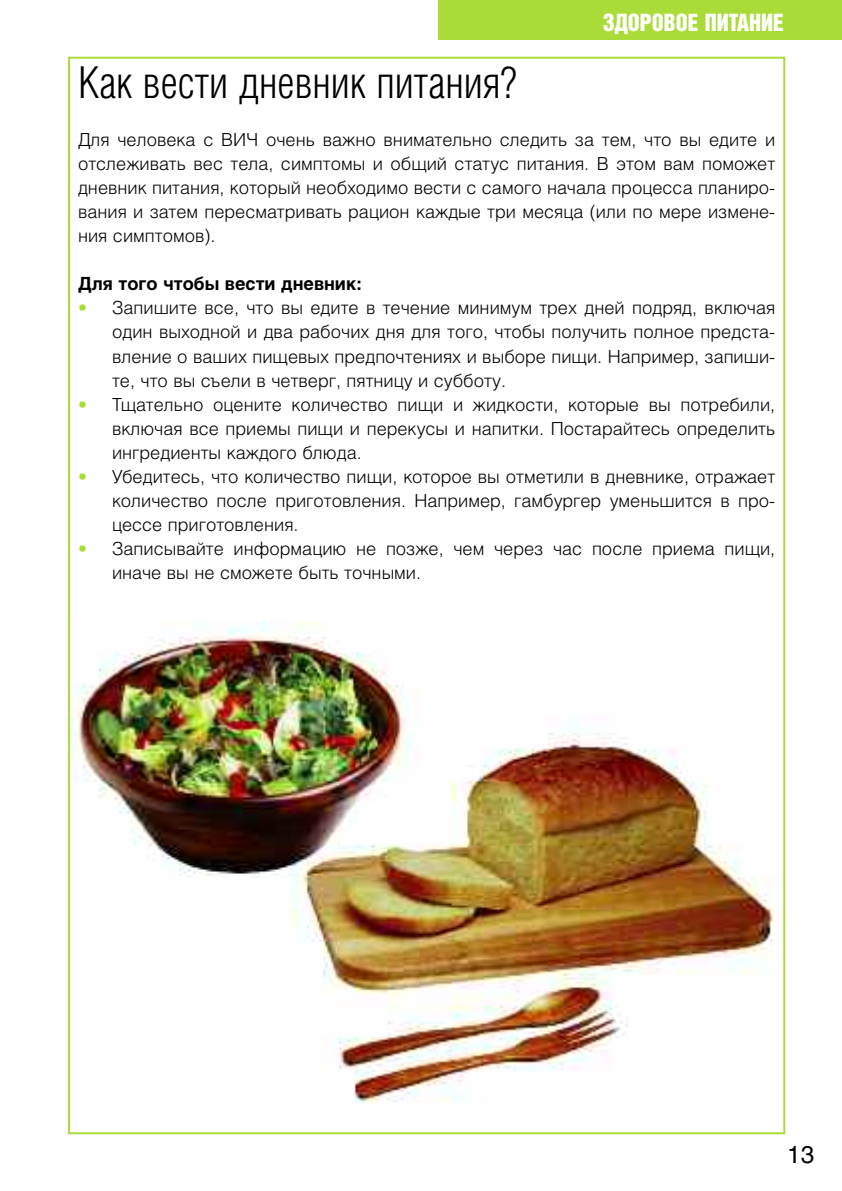
<style>
.page{position:relative;width:842px;height:1191px;background:#fff}
.page>*{position:absolute;margin:0;border:0;box-sizing:border-box;transform-origin:0 0}
.t1{font:300 44px "Helios Cond";color:#000}
.t2{font:24px "Bastion Kontrast";color:#fff}
.t3{font:24px "Helios";color:#000}
.t4{font:300 18px/24px "Helios";color:#000;text-align:justify}
.t5{font:700 18px "Helios";color:#000}
.s1{color:#a9db39}
</style>
<div class="page">
<img style="left:71px;top:621px;width:702px;height:482px">
<div style="left:438px;top:0;width:404px;height:40px;background:#a9db39"></div>
<h2 class="t2" style="left:603px;top:14px;width:183px">ЗДОРОВОЕ ПИТАНИЕ</h2>
<h1 class="t1" style="left:78px;top:67px;width:440px">Как вести дневник питания?</h1>
<p class="t4" style="left:78px;top:130px;width:699px">Для человека с ВИЧ очень важно внимательно следить за тем, что вы едите и отслеживать вес тела, симптомы и общий статус питания. В этом вам поможет дневник питания, который необходимо вести с самого начала процесса планиро&shy;вания и затем пересматривать рацион каждые три месяца (или по мере измене&shy;ния симптомов).</p>
<p class="t5" style="left:78px;top:277px;width:286px">Для того чтобы вести дневник:</p>
<p class="t4" style="left:112px;top:298px;width:665px;text-indent:-34px"><span class="s1">•</span> Запишите все, что вы едите в течение минимум трех дней подряд, включая один выходной и два рабочих дня для того, чтобы получить полное предста&shy;вление о ваших пищевых предпочтениях и выборе пищи. Например, запиши&shy;те, что вы съели в четверг, пятницу и субботу.</p>
<p class="t4" style="left:112px;top:394px;width:665px;text-indent:-34px"><span class="s1">•</span> Тщательно оцените количество пищи и жидкости, которые вы потребили, включая все приемы пищи и перекусы и напитки. Постарайтесь определить ингредиенты каждого блюда.</p>
<p class="t4" style="left:112px;top:466px;width:665px;text-indent:-34px"><span class="s1">•</span> Убедитесь, что количество пищи, которое вы отметили в дневнике, отражает количество после приготовления. Например, гамбургер уменьшится в про&shy;цессе приготовления.</p>
<p class="t4" style="left:112px;top:538px;width:665px;text-indent:-34px"><span class="s1">•</span> Записывайте информацию не позже, чем через час после приема пищи, иначе вы не сможете быть точными.</p>
<h2 class="t3" style="left:787px;top:1145px;width:28px">13</h2>
</div>
